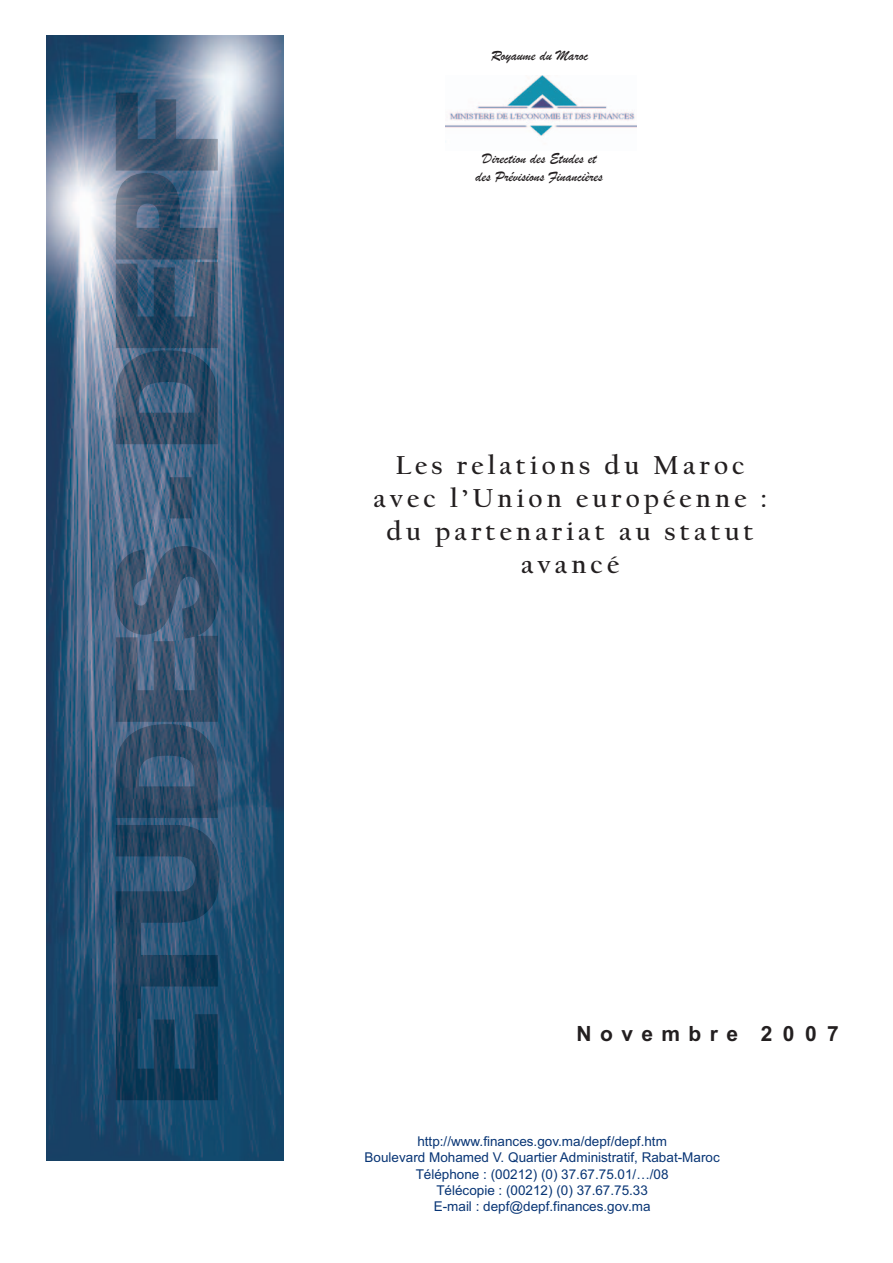
<style>
.page{position:relative;width:893px;height:1263px;background:#fff}
.page>*{position:absolute;margin:0;border:0;box-sizing:border-box;transform-origin:0 0}
.t1{font:700 27px/33px "Californian FB";letter-spacing:.15em;color:#231f20;text-align:center}
.t2{font:700 21px "Arial";letter-spacing:.4em;color:#231f20}
.t3{font:15px/18px "Brush Script";color:#231f20;text-align:center}
.t4{font:13.5px/16.2px "Arial";color:#083575;text-align:center}
</style>
<div class="page">
<img style="left:46px;top:36px;width:237px;height:1124px">
<img style="left:445px;top:75px;width:192px;height:67px">
<img style="left:114px;top:93px;width:106px;height:1007px">
<p class="t3" style="left:491px;top:46px;width:99px">Royaume du Maroc</p>
<p class="t3" style="left:475px;top:149px;width:129px">Direction des Etudes et des Prévisions Financières</p>
<h1 class="t1" style="left:373px;top:448px;width:395px">Les relations du Maroc avec l’Union européenne : du partenariat au statut avancé</h1>
<h2 class="t2" style="left:577px;top:1021px;width:264px">Novembre 2007</h2>
<p class="t4" style="left:365px;top:1133px;width:357px">http://www.finances.gov.ma/depf/depf.htm<br>Boulevard Mohamed V. Quartier Administratif, Rabat-Maroc Téléphone : (00212) (0) 37.67.75.01/…/08<br>Télécopie : (00212) (0) 37.67.75.33<br>E-mail : depf@depf.finances.gov.ma</p>
</div>
